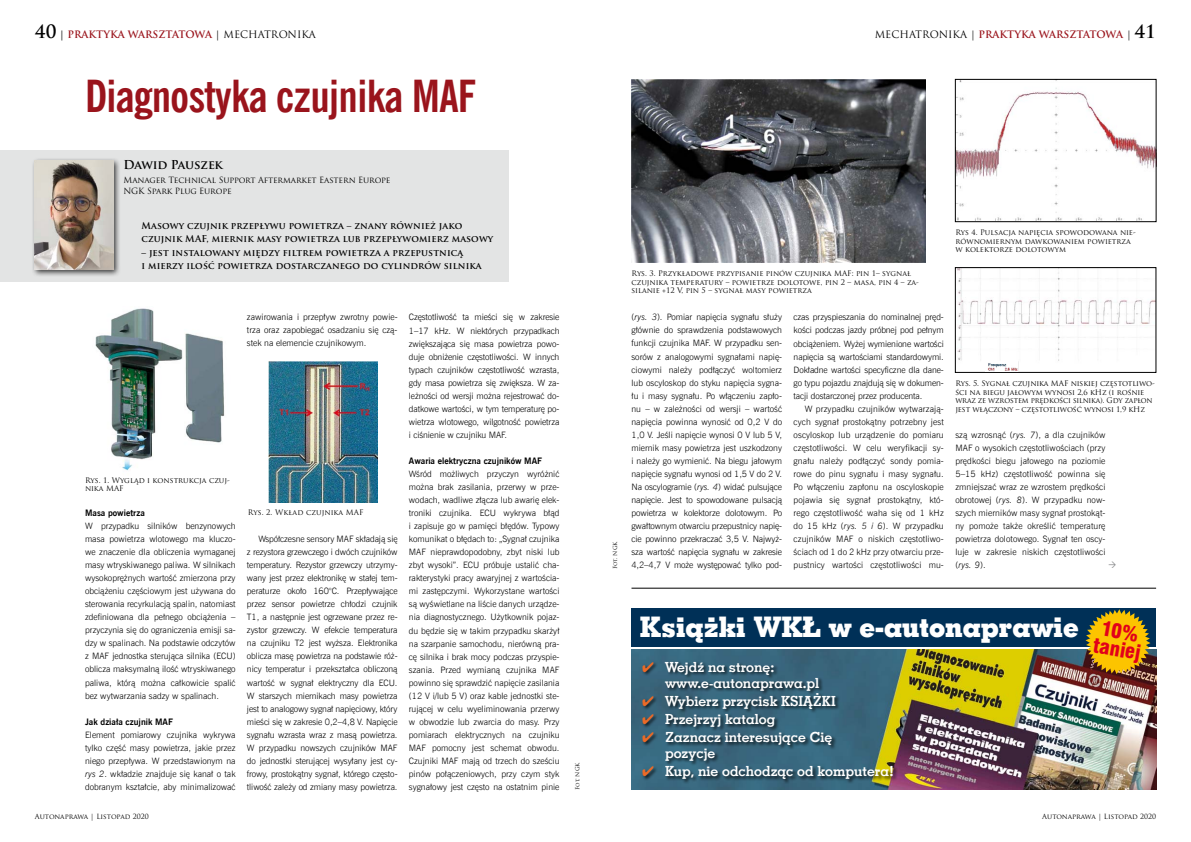
<style>
.page{position:relative;width:1191px;height:842px;background:#fff}
.page>*{position:absolute;margin:0;border:0;box-sizing:border-box;transform-origin:0 0}
.t1{font:700 44px "News Goth Cn EU";letter-spacing:-.015em;color:#9a141c}
.t2{font:28.4px "Geo Slab 703 X Bd EU";color:#fff}
.t3{font:20px/18px "Swis 721 Blk Cn EU";color:#e2001a}
.t4{font:14px/16px "Geo Slab 703 Bd EU";color:#fff}
.t5{font:700 12px "Trajan Pro";letter-spacing:-.01em;color:#000}
.t6{font:700 10px "Trajan Pro";color:#9a141c}
.t7{font:700 9.2px/13.5px "Trajan Pro";letter-spacing:.01em;color:#000}
.t8{font:8.8px/13px "News Goth Lt EU";color:#000;text-align:justify}
.t9{font:700 8.8px "News Goth EU";color:#000}
.t10{font:8.4px/10.8px "Trajan Pro";letter-spacing:-.015em;color:#000}
.t11{font:7.5px/8.5px "Trajan Pro";letter-spacing:-.01em;color:#000}
.t12{font:7.5px "Trajan Pro";letter-spacing:.01em;color:#000}
.t13{font:7px "Trajan Pro";color:#000}
.t14{font:5.5px "Trajan Pro";letter-spacing:-.005em;color:#000}
.s1{font-size:18px;color:#000}
.s2{color:#000}
.s3{font-weight:400;color:#000}
.s4{font-style:italic}
.s5{color:#eb6a27}
</style>
<div class="page">
<img style="left:95px;top:308px;width:130px;height:163px">
<img style="left:269px;top:361px;width:108px;height:141px">
<img style="left:631px;top:79px;width:294px;height:183px">
<img style="left:957px;top:81px;width:197px;height:139px">
<div style="left:955px;top:79px;width:201px;height:143px;border:1px solid #000"></div>
<img style="left:957px;top:269px;width:197px;height:96px">
<div style="left:955px;top:267px;width:201px;height:106px;border:1px solid #000"></div>
<hr style="left:631px;top:588px;width:525px;height:1px;background:#000">
<div style="left:0;top:151px;width:508px;height:131px;background:#e3e4e4"></div>
<div style="left:31px;top:157px;width:90px;height:120px;background:#000;opacity:.75"></div>
<img style="left:35px;top:160px;width:78px;height:109px">
<img style="left:985px;top:362px;width:33px;height:9px">
<div style="left:631px;top:608px;width:525px;height:39px;background:#003057"></div>
<img style="left:631px;top:649px;width:525px;height:140px">
<svg style="left:1085px;top:609px;width:65px;height:65px"></svg>
<div style="left:641px;top:661px;width:256px;height:123px;background:#000;opacity:.75"></div>
<p class="t6" style="left:35px;top:28px;width:282px"><span class="s1">40</span> <span class="s2">|</span> PRAKTYKA WARSZTATOWA <span class="s3">| MECHATRONIKA</span></p>
<h1 class="t1" style="left:85px;top:69px;width:393px">Diagnostyka czujnika MAF</h1>
<h3 class="t5" style="left:123px;top:157px;width:101px">Dawid Pauszek</h3>
<p class="t10" style="left:123px;top:175px;width:268px">Manager Technical Support Aftermarket Eastern Europe<br>NGK Spark Plug Europe</p>
<p class="t7" style="left:141px;top:219px;width:353px">Masowy czujnik przepływu powietrza – znany również jako czujnik MAF, miernik masy powietrza lub przepływomierz masowy</p>
<p class="t7" style="left:141px;top:246px;width:341px">– jest instalowany między filtrem powietrza a przepustnicą<br>i mierzy ilość powietrza dostarczanego do cylindrów silnika</p>
<p class="t6" style="left:874px;top:28px;width:283px"><span class="s3">MECHATRONIKA |</span> PRAKTYKA WARSZTATOWA <span class="s3">|</span> <span class="s1">41</span></p>
<p class="t11" style="left:631px;top:269px;width:289px">Rys. 3. Przykładowe przypisanie pinów czujnika MAF: pin 1– sygnał czujnika temperatury – powietrze dolotowe, pin 2 – masa, pin 4 – za&shy;silanie +12 V, pin 5 – sygnał masy powietrza</p>
<p class="t11" style="left:955px;top:228px;width:182px">Rys 4. Pulsacja napięcia spowodowana nie&shy;równomiernym dawkowaniem powietrza w kolektorze dolotowym</p>
<p class="t11" style="left:85px;top:476px;width:146px">Rys. 1. Wygląd i konstrukcja czuj&shy;nika MAF</p>
<p class="t9" style="left:85px;top:507px;width:61px">Masa powietrza</p>
<p class="t8" style="left:85px;top:519px;width:152px">W przypadku silników benzynowych masa powietrza wlotowego ma kluczo&shy;we znaczenie dla obliczenia wymaganej masy wtryskiwanego paliwa. W silnikach wysokoprężnych wartość zmierzona przy obciążeniu częściowym jest używana do sterowania recyrkulacją spalin, natomiast zdefiniowana dla pełnego obciążenia – przyczynia się do ograniczenia emisji sa&shy;dzy w spalinach. Na podstawie odczytów z MAF jednostka sterująca silnika (ECU) oblicza maksymalną ilość wtryskiwanego paliwa, którą można całkowicie spalić bez wytwarzania sadzy w spalinach.</p>
<p class="t9" style="left:85px;top:716px;width:89px">Jak działa czujnik MAF</p>
<p class="t8" style="left:85px;top:728px;width:152px">Element pomiarowy czujnika wykrywa tylko część masy powietrza, jakie przez niego przepływa. W przedstawionym na <span class="s4">rys 2</span>. wkładzie znajduje się kanał o tak dobranym kształcie, aby minimalizować</p>
<p class="t13" style="left:35px;top:812px;width:115px">Autonaprawa | Listopad 2020</p>
<p class="t8" style="left:247px;top:311px;width:152px">zawirowania i przepływ zwrotny powie&shy;trza oraz zapobiegać osadzaniu się czą&shy;stek na elemencie czujnikowym.</p>
<p class="t8" style="left:631px;top:311px;width:152px">(<span class="s4">rys. 3</span>). Pomiar napięcia sygnału służy głównie do sprawdzenia podstawowych funkcji czujnika MAF. W przypadku sen&shy;sorów z analogowymi sygnałami napię&shy;ciowymi należy podłączyć woltomierz lub oscyloskop do styku napięcia sygna&shy;łu i masy sygnału. Po włączeniu zapło&shy;nu – w zależności od wersji – wartość napięcia powinna wynosić od 0,2 V do 1,0 V. Jeśli napięcie wynosi 0 V lub 5 V, miernik masy powietrza jest uszkodzony i należy go wymienić. Na biegu jałowym napięcie sygnału wynosi od 1,5 V do 2 V.<br>Na oscylogramie (<span class="s4">rys. 4</span>) widać pulsujące napięcie. Jest to spowodowane pulsacją powietrza w kolektorze dolotowym. Po gwałtownym otwarciu przepustnicy napię&shy;cie powinno przekraczać 3,5 V. Najwyż&shy;sza wartość napięcia sygnału w zakresie 4,2–4,7 V może występować tylko pod-</p>
<p class="t8" style="left:793px;top:311px;width:152px">czas przyspieszania do nominalnej pręd&shy;kości podczas jazdy próbnej pod pełnym obciążeniem. Wyżej wymienione wartości napięcia są wartościami standardowymi.<br>Dokładne wartości specyficzne dla dane&shy;go typu pojazdu znajdują się w dokumen&shy;tacji dostarczonej przez producenta.</p>
<p class="t8" style="left:409px;top:311px;width:152px">Częstotliwość ta mieści się w zakresie 1–17 kHz. W niektórych przypadkach zwiększająca się masa powietrza powo&shy;duje obniżenie częstotliwości. W innych typach czujników częstotliwość wzrasta, gdy masa powietrza się zwiększa. W za&shy;leżności od wersji można rejestrować do&shy;datkowe wartości, w tym temperaturę po&shy;wietrza wlotowego, wilgotność powietrza i ciśnienie w czujniku MAF.</p>
<p class="t9" style="left:409px;top:455px;width:135px">Awaria elektryczna czujników MAF</p>
<p class="t8" style="left:409px;top:467px;width:152px">Wśród możliwych przyczyn wyróżnić można brak zasilania, przerwy w prze&shy;wodach, wadliwe złącza lub awarię elek&shy;troniki czujnika. ECU wykrywa błąd i zapisuje go w pamięci błędów. Typowy komunikat o błędach to: „Sygnał czujnika MAF nieprawdopodobny, zbyt niski lub zbyt wysoki”. ECU próbuje ustalić cha&shy;rakterystyki pracy awaryjnej z wartościa&shy;mi zastępczymi. Wykorzystane wartości są wyświetlane na liście danych urządze&shy;nia diagnostycznego. Użytkownik pojaz&shy;du będzie się w takim przypadku skarżył na szarpanie samochodu, nierówną pra&shy;cę silnika i brak mocy podczas przyspie&shy;szania. Przed wymianą czujnika MAF powinno się sprawdzić napięcie zasilania (12 V i/lub 5 V) oraz kable jednostki ste&shy;rującej w celu wyeliminowania przerwy w obwodzie lub zwarcia do masy. Przy pomiarach elektrycznych na czujniku MAF pomocny jest schemat obwodu.<br>Czujniki MAF mają od trzech do sześciu pinów połączeniowych, przy czym styk sygnałowy jest często na ostatnim pinie</p>
<p class="t11" style="left:955px;top:379px;width:201px">Rys. 5. Sygnał czujnika MAF niskiej częstotliwo&shy;ści na biegu jałowym wynosi 2,6 kHz (i rośnie wraz ze wzrostem prędkości silnika). Gdy zapłon jest włączony – częstotliwość wynosi 1,9 kHz</p>
<p class="t8" style="left:955px;top:428px;width:152px">szą wzrosnąć (<span class="s4">rys. 7</span>), a dla czujników MAF o wysokich częstotliwościach (przy prędkości biegu jałowego na poziomie 5–15 kHz) częstotliwość powinna się zmniejszać wraz ze wzrostem prędkości obrotowej (<span class="s4">rys. 8</span>). W przypadku now&shy;szych mierników masy sygnał prostokąt&shy;ny pomoże także określić temperaturę powietrza dolotowego. Sygnał ten oscy&shy;luje w zakresie niskich częstotliwości (<span class="s4">rys. 9</span>).</p>
<p class="t8" style="left:793px;top:402px;width:152px;text-indent:11px">W przypadku czujników wytwarzają&shy;cych sygnał prostokątny potrzebny jest oscyloskop lub urządzenie do pomiaru częstotliwości. W celu weryfikacji sy&shy;gnału należy podłączyć sondy pomia&shy;rowe do pinu sygnału i masy sygnału.<br>Po włączeniu zapłonu na oscyloskopie pojawia się sygnał prostokątny, któ&shy;rego częstotliwość waha się od 1 kHz do 15 kHz (<span class="s4">rys. 5 i 6</span>). W przypadku czujników MAF o niskich częstotliwo&shy;ściach od 1 do 2 kHz przy otwarciu prze&shy;pustnicy wartości częstotliwości mu-</p>
<p class="t12" style="left:248px;top:508px;width:117px">Rys. 2. Wkład czujnika MAF</p>
<p class="t8" style="left:247px;top:532px;width:152px;text-indent:11px">Współczesne sensory MAF składają się z rezystora grzewczego i dwóch czujników temperatury. Rezystor grzewczy utrzymy&shy;wany jest przez elektronikę w stałej tem&shy;peraturze około 160°C. Przepływające przez sensor powietrze chłodzi czujnik T1, a następnie jest ogrzewane przez re&shy;zystor grzewczy. W efekcie temperatura na czujniku T2 jest wyższa. Elektronika oblicza masę powietrza na podstawie róż&shy;nicy temperatur i przekształca obliczoną wartość w sygnał elektryczny dla ECU.<br>W starszych miernikach masy powietrza jest to analogowy sygnał napięciowy, który mieści się w zakresie 0,2–4,8 V. Napięcie sygnału wzrasta wraz z masą powietrza.<br>W przypadku nowszych czujników MAF do jednostki sterującej wysyłany jest cy&shy;frowy, prostokątny sygnał, którego często&shy;tliwość zależy od zmiany masy powietrza.</p>
<p class="t14" style="left:611px;top:569px;width:29px;rotate:-90deg">Fot. NGK</p>
<h2 class="t2" style="left:639px;top:609px;width:441px">Książki WKŁ w e-autonaprawie</h2>
<h3 class="t3" style="left:1097px;top:619px;width:49px;rotate:10deg">10% taniej</h3>
<h3 class="t4" style="left:665px;top:659px;width:156px;text-indent:-23px"><span class="s5">✔</span> Wejdź na stronę: www.e-autonaprawa.pl</h3>
<h3 class="t4" style="left:642px;top:693px;width:195px"><span class="s5">✔</span> Wybierz przycisk KSIĄŻKI</h3>
<h3 class="t4" style="left:642px;top:711px;width:135px"><span class="s5">✔</span> Przejrzyj katalog</h3>
<h3 class="t4" style="left:665px;top:729px;width:169px;text-indent:-23px"><span class="s5">✔</span> Zaznacz interesujące Cię pozycje</h3>
<h3 class="t4" style="left:642px;top:763px;width:253px"><span class="s5">✔</span> Kup, nie odchodząc od komputera!</h3>
<p class="t14" style="left:574px;top:790px;width:29px;rotate:-90deg">Fot. NGK</p>
<p class="t13" style="left:1042px;top:812px;width:115px">Autonaprawa | Listopad 2020</p>
</div>
